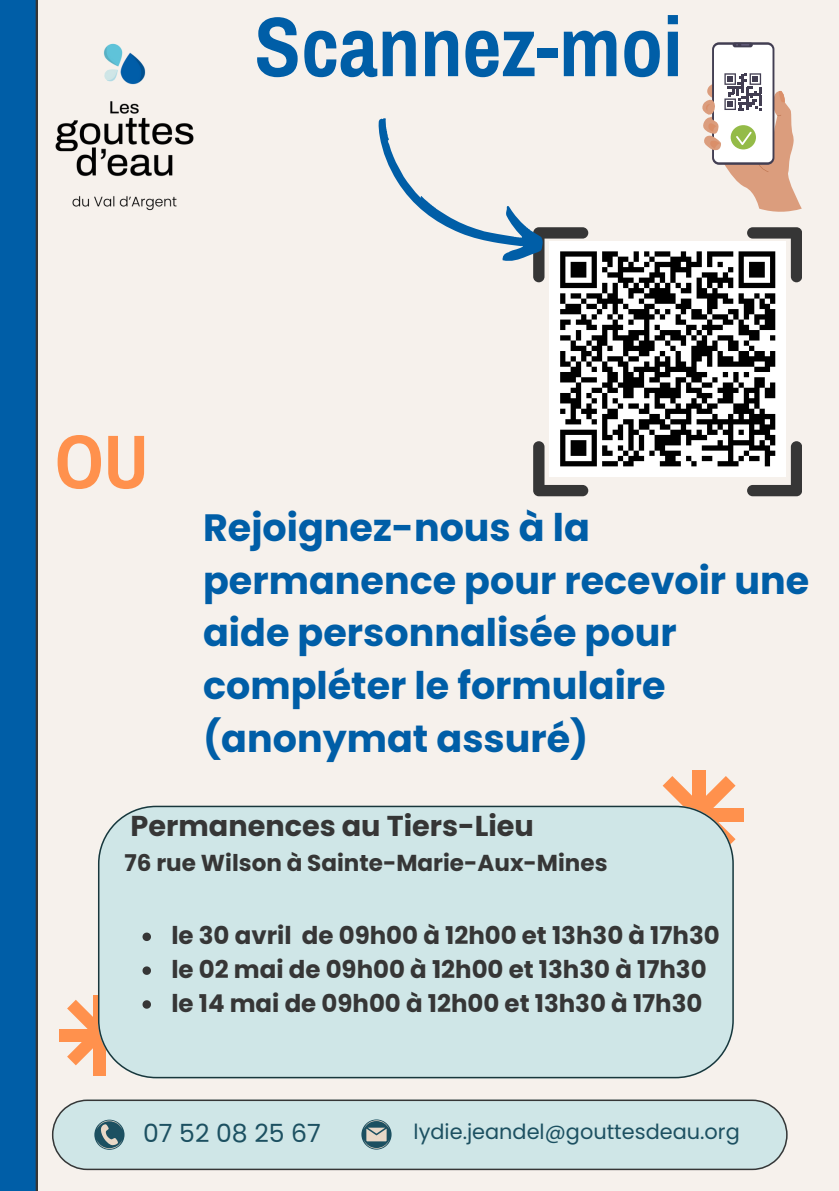
<style>
.page{position:relative;width:839px;height:1191px;background:#fff}
.page>*{position:absolute;margin:0;border:0;box-sizing:border-box;transform-origin:0 0}
.t1{font:700 84.6px "Archivo Narrow";color:#005ea7}
.t2{font:700 76.2px "Archivo Narrow";color:#ff914d}
.t3{font:700 38px/52.8px "Poppins";color:#005ea7}
.t4{font:700 28.6px "Poppins";color:#363636}
.t5{font:25px "Poppins";color:#1c5061}
.t6{font:700 24.4px "Poppins";color:#363636}
.t7{font:700 23px "Poppins";color:#363636}
.t8{font:20.8px "Poppins";color:#1c5061}
</style>
<div class="page">
<div style="left:0;top:0;width:838px;height:1191px;background:#f6f1ec"></div>
<div style="left:0;top:0;width:37px;height:1191px;background:#005ea7"></div>
<svg style="left:747px;top:227px;width:54px;height:55px"></svg>
<svg style="left:533px;top:441px;width:55px;height:55px"></svg>
<svg style="left:747px;top:441px;width:54px;height:55px"></svg>
<div style="left:692px;top:771px;width:14px;height:89px;background:#ff914d"></div>
<div style="left:654px;top:808px;width:89px;height:14px;background:#ff914d"></div>
<svg style="left:662px;top:776px;width:73px;height:66px"></svg>
<div style="left:94px;top:995px;width:12px;height:80px;background:#ff914d"></div>
<div style="left:60px;top:1029px;width:80px;height:12px;background:#ff914d"></div>
<svg style="left:67px;top:1000px;width:27px;height:65px"></svg>
<div style="left:98px;top:806px;width:635px;height:272px;background:#cfe6e7"></div>
<svg style="left:52px;top:1100px;width:735px;height:70px;background:#c9dfe0"></svg>
<svg style="left:361px;top:1119px;width:30px;height:30px"></svg>
<svg style="left:363px;top:1120px;width:26px;height:29px"></svg>
<svg style="left:94px;top:1120px;width:30px;height:30px"></svg>
<svg style="left:96px;top:1121px;width:26px;height:28px"></svg>
<img style="left:31px;top:33px;width:163px;height:188px">
<svg style="left:378px;top:118px;width:210px;height:164px"></svg>
<svg style="left:712px;top:42px;width:62px;height:123px"></svg>
<div style="left:714px;top:45px;width:58px;height:117px;background:#fff;border-radius:5px"></div>
<hr style="left:732px;top:43px;width:20px;height:4px;background:#423e52;border-radius:2px">
<svg style="left:736px;top:44px;width:13px;height:2px"></svg>
<svg style="left:702px;top:73px;width:99px;height:139px"></svg>
<hr style="left:746px;top:88px;width:3px;height:22px;background:#423e52">
<svg style="left:142px;top:933px;width:9px;height:8px"></svg>
<svg style="left:142px;top:966px;width:9px;height:9px"></svg>
<svg style="left:142px;top:1000px;width:9px;height:9px"></svg>
<div style="left:549px;top:241px;width:236px;height:236px;background:#fff"></div>
<svg style="left:560px;top:251px;width:216px;height:216px"></svg>
<p class="t1" style="left:254px;top:2px;width:429px">Scannez-moi</p>
<h4 class="t2" style="left:55px;top:421px;width:95px">OU</h4>
<h3 class="t3" style="left:203px;top:501px;width:607px">Rejoignez-nous à la permanence pour recevoir une aide personnalisée pour compléter le formulaire (anonymat assuré)</h3>
<p class="t4" style="left:131px;top:806px;width:405px">Permanences au Tiers-Lieu</p>
<p class="t7" style="left:124px;top:847px;width:484px">76 rue Wilson à Sainte-Marie-Aux-Mines</p>
<p class="t6" style="left:171px;top:919px;width:550px">le 30 avril de 09h00 à 12h00 et 13h30 à 17h30</p>
<p class="t6" style="left:171px;top:952px;width:537px">le 02 mai de 09h00 à 12h00 et 13h30 à 17h30</p>
<p class="t6" style="left:171px;top:986px;width:532px">le 14 mai de 09h00 à 12h00 et 13h30 à 17h30</p>
<p class="t5" style="left:143px;top:1116px;width:179px">07 52 08 25 67</p>
<h1 class="t8" style="left:413px;top:1117px;width:327px">lydie.jeandel@gouttesdeau.org</h1>
</div>
